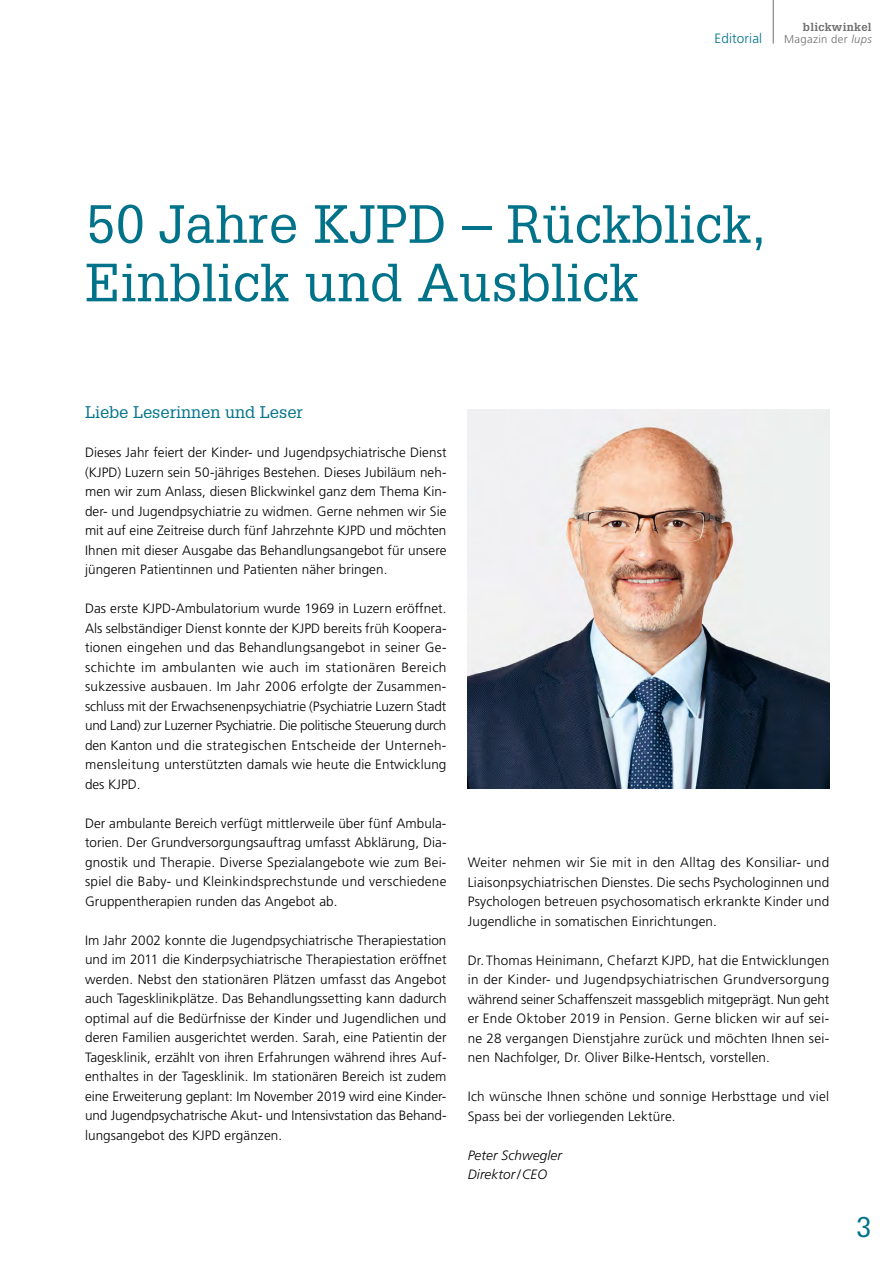
<style>
.page{position:relative;width:893px;height:1263px;background:#fff}
.page>*{position:absolute;margin:0;border:0;box-sizing:border-box;transform-origin:0 0}
.t1{font:52.5px/58.5px "Glypha LT";letter-spacing:.01em;color:#00738a}
.t2{font:27.75px "Glypha LT";color:#00738a}
.t3{font:16.5px "Glypha LT";color:#00738a}
.t4{font:300 13.5px/19.5px "Frutiger LT";letter-spacing:.01em;color:#000;text-align:justify}
.t5{font:italic 300 13.5px/19.2px "Frutiger LT";letter-spacing:.01em;color:#000}
.t6{font:300 13.5px "Frutiger LT";letter-spacing:.01em;color:#00738a}
.t7{font:300 11.25px "Frutiger LT";letter-spacing:.03em;color:#6e6e6e}
.t8{font:700 11.25px "Glypha LT";letter-spacing:.03em;color:#6e6e6e}
.s1{font-style:italic}
</style>
<div class="page">
<img style="left:468px;top:409px;width:361px;height:380px">
<hr style="left:773px;top:0;width:1px;height:44px;background:#6e6e6e">
<p class="t6" style="left:715px;top:30px;width:49px">Editorial</p>
<p class="t8" style="left:803px;top:20px;width:70px">blickwinkel</p>
<p class="t7" style="left:784px;top:32px;width:89px">Magazin der <span class="s1">lups</span></p>
<h1 class="t1" style="left:85px;top:194px;width:683px">50 Jahre KJPD – Rückblick,<br>Einblick und Ausblick</h1>
<p class="t3" style="left:85px;top:402px;width:219px">Liebe Leserinnen und Leser</p>
<p class="t4" style="left:85px;top:443px;width:363px">Dieses Jahr feiert der Kinder- und Jugendpsychiatrische Dienst (KJPD) Luzern sein 50-jähriges Bestehen. Dieses Jubiläum neh&shy;men wir zum Anlass, diesen Blickwinkel ganz dem Thema Kin&shy;der- und Jugendpsychiatrie zu widmen. Gerne nehmen wir Sie mit auf eine Zeitreise durch fünf Jahrzehnte KJPD und möchten Ihnen mit dieser Ausgabe das Behandlungsangebot für unsere jüngeren Patientinnen und Patienten näher bringen.</p>
<p class="t4" style="left:85px;top:599px;width:363px">Das erste KJPD-Ambulatorium wurde 1969 in Luzern eröffnet.<br>Als selbständiger Dienst konnte der KJPD bereits früh Koopera&shy;tionen eingehen und das Behandlungsangebot in seiner Ge&shy;schichte im ambulanten wie auch im stationären Bereich sukzessive ausbauen. Im Jahr 2006 erfolgte der Zusammen&shy;schluss mit der Erwachsenenpsychiatrie (Psychiatrie Luzern Stadt und Land) zur Luzerner Psychiatrie. Die politische Steuerung durch den Kanton und die strategischen Entscheide der Unterneh&shy;mensleitung unterstützten damals wie heute die Entwicklung des KJPD.</p>
<p class="t4" style="left:85px;top:814px;width:363px">Der ambulante Bereich verfügt mittlerweile über fünf Ambula&shy;torien. Der Grundversorgungsauftrag umfasst Abklärung, Dia&shy;gnostik und Therapie. Diverse Spezialangebote wie zum Bei&shy;spiel die Baby- und Kleinkindsprechstunde und verschiedene Gruppentherapien runden das Angebot ab.</p>
<p class="t4" style="left:85px;top:931px;width:363px">Im Jahr 2002 konnte die Jugendpsychiatrische Therapiestation und im 2011 die Kinderpsychiatrische Therapiestation eröffnet werden. Nebst den stationären Plätzen umfasst das Angebot auch Tagesklinikplätze. Das Behandlungssetting kann dadurch optimal auf die Bedürfnisse der Kinder und Jugendlichen und deren Familien ausgerichtet werden. Sarah, eine Patientin der Tagesklinik, erzählt von ihren Erfahrungen während ihres Auf&shy;enthaltes in der Tagesklinik. Im stationären Bereich ist zudem eine Erweiterung geplant: Im November 2019 wird eine Kinder&shy;und Jugendpsychatrische Akut- und Intensivstation das Behand&shy;lungsangebot des KJPD ergänzen.</p>
<p class="t4" style="left:468px;top:853px;width:363px">Weiter nehmen wir Sie mit in den Alltag des Konsiliar- und Liaisonpsychiatrischen Dienstes. Die sechs Psychologinnen und Psychologen betreuen psychosomatisch erkrankte Kinder und Jugendliche in somatischen Einrichtungen.</p>
<p class="t4" style="left:468px;top:950px;width:363px">Dr. Thomas Heinimann, Chefarzt KJPD, hat die Entwicklungen in der Kinder- und Jugendpsychiatrischen Grundversorgung während seiner Schaffenszeit massgeblich mitgeprägt. Nun geht er Ende Oktober 2019 in Pension. Gerne blicken wir auf sei&shy;ne 28 vergangen Dienstjahre zurück und möchten Ihnen sei&shy;nen Nachfolger, Dr. Oliver Bilke-Hentsch, vorstellen.</p>
<p class="t4" style="left:468px;top:1087px;width:363px">Ich wünsche Ihnen schöne und sonnige Herbsttage und viel<br>Spass bei der vorliegenden Lektüre.</p>
<p class="t5" style="left:468px;top:1146px;width:96px">Peter Schwegler<br>Direktor/CEO</p>
<h2 class="t2" style="left:856px;top:1211px;width:17px">3</h2>
</div>
